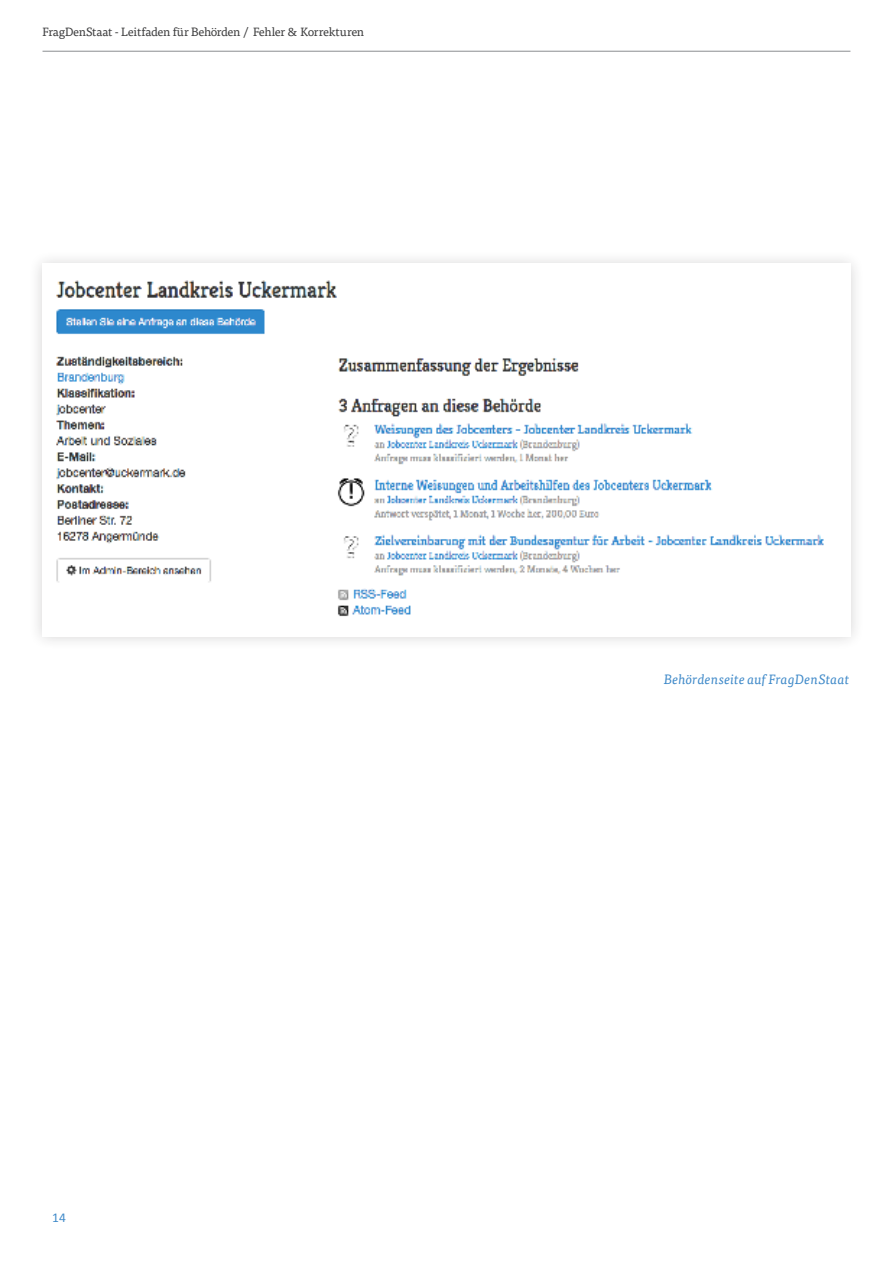
<style>
.page{position:relative;width:893px;height:1263px;background:#fff}
.page>*{position:absolute;margin:0;border:0;box-sizing:border-box;transform-origin:0 0}
.Fließtext{font:italic 13.5px "Tisa Pro";letter-spacing:.005em;color:#408ac9}
.t1{font:13.5px "Calibri";color:#408ac9}
.t2{font:12px "Tisa Pro";letter-spacing:-.03em;color:#3e3e3f}
</style>
<div class="page">
<hr style="left:43px;top:51px;width:807px;height:1px;background:#8b8d90">
<div style="left:29px;top:250px;width:836px;height:401px;background:#231f20;opacity:.2"></div>
<img style="left:56px;top:280px;width:768px;height:336px">
<p class="t2" style="left:43px;top:23px;width:323px">FragDenStaat - Leitfaden für Behörden / Fehler &amp; Korrekturen</p>
<p class="t1" style="left:52px;top:1208px;width:15px">14</p>
<p class="Fließtext" style="left:664px;top:670px;width:187px">Behördenseite auf FragDenStaat</p>
</div>
